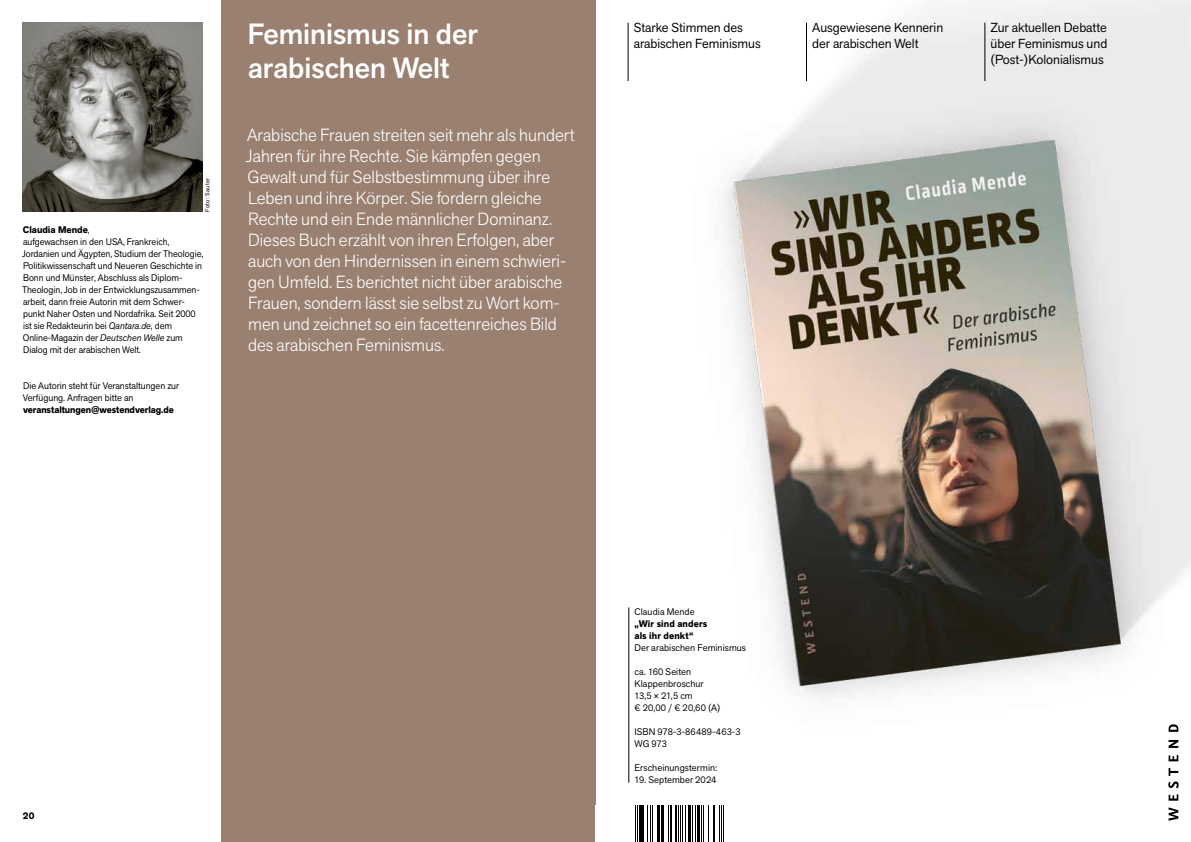
<style>
.page{position:relative;width:1191px;height:842px;background:#fff}
.page>*{position:absolute;margin:0;border:0;box-sizing:border-box;transform-origin:0 0}
.t1{font:500 29px/34px "Akzid Grtsk Next";color:#fff}
.t2{font:300 17.5px/21px "Akzid Grtsk Next";color:#fff}
.t3{font:13px/15.6px "Akzid Grtsk Next";color:#000}
.t4{font:9.5px/12px "Akzid Grtsk Next";color:#000}
.t5{font:700 9.5px "Akzid Grtsk Next";letter-spacing:-.005em;color:#000}
.t6{font:700 9.5px/12px "Akzid Grtsk Next";letter-spacing:.015em;color:#000}
.t7{font:6px "Akzid Grtsk Next";letter-spacing:.05em;color:#000}
.s1{font-weight:700}
.s2{font-style:italic}
</style>
<div class="page">
<img style="left:723px;top:0;width:468px;height:819px">
<div style="left:221px;top:0;width:374px;height:842px;background:#9a8070"></div>
<hr style="left:628px;top:607px;width:1px;height:176px;background:#000">
<img style="left:23px;top:23px;width:180px;height:189px">
<div style="left:595px;top:805px;width:170px;height:37px;background:#fff"></div>
<hr style="left:635px;top:805px;width:1px;height:37px;background:#000">
<hr style="left:637px;top:805px;width:1px;height:37px;background:#000">
<hr style="left:639px;top:805px;width:2px;height:37px;background:#000">
<hr style="left:642px;top:805px;width:2px;height:37px;background:#000">
<hr style="left:647px;top:805px;width:1px;height:37px;background:#000">
<hr style="left:650px;top:805px;width:1px;height:37px;background:#000">
<hr style="left:652px;top:805px;width:1px;height:37px;background:#000">
<hr style="left:656px;top:805px;width:1px;height:37px;background:#000">
<hr style="left:658px;top:805px;width:2px;height:37px;background:#000">
<hr style="left:661px;top:805px;width:3px;height:37px;background:#000">
<hr style="left:668px;top:805px;width:1px;height:37px;background:#000">
<hr style="left:669px;top:805px;width:1px;height:37px;background:#000">
<hr style="left:671px;top:805px;width:1px;height:37px;background:#000">
<hr style="left:675px;top:805px;width:2px;height:37px;background:#000">
<hr style="left:678px;top:805px;width:1px;height:37px;background:#000">
<hr style="left:680px;top:805px;width:1px;height:37px;background:#000">
<hr style="left:682px;top:805px;width:1px;height:37px;background:#000">
<hr style="left:684px;top:805px;width:1px;height:37px;background:#000">
<hr style="left:688px;top:805px;width:3px;height:37px;background:#000">
<hr style="left:692px;top:805px;width:1px;height:37px;background:#000">
<hr style="left:695px;top:805px;width:1px;height:37px;background:#000">
<hr style="left:696px;top:805px;width:3px;height:37px;background:#000">
<hr style="left:701px;top:805px;width:1px;height:37px;background:#000">
<hr style="left:703px;top:805px;width:1px;height:37px;background:#000">
<hr style="left:708px;top:805px;width:1px;height:37px;background:#000">
<hr style="left:712px;top:805px;width:1px;height:37px;background:#000">
<hr style="left:714px;top:805px;width:1px;height:37px;background:#000">
<hr style="left:719px;top:805px;width:1px;height:37px;background:#000">
<hr style="left:721px;top:805px;width:1px;height:37px;background:#000">
<hr style="left:723px;top:805px;width:1px;height:37px;background:#000">
<svg style="left:1168px;top:724px;width:10px;height:97px"></svg>
<hr style="left:627px;top:23px;width:1px;height:58px;background:#000">
<hr style="left:806px;top:23px;width:1px;height:58px;background:#000">
<hr style="left:984px;top:23px;width:1px;height:58px;background:#000">
<p class="t7" style="left:203px;top:212px;width:35px;rotate:-90deg">Foto: Sauter</p>
<p class="t4" style="left:22px;top:224px;width:183px"><span class="s1">Claudia Mende</span>,<br>aufgewachsen in den USA, Frankreich, Jordanien und Ägypten, Studium der Theologie, Politikwissenschaft und Neueren Geschichte in Bonn und Münster, Abschluss als Diplom-Theologin, Job in der Entwicklungszusammen&shy;arbeit, dann freie Autorin mit dem Schwer&shy;punkt Naher Osten und Nordafrika. Seit 2000 ist sie Redakteurin bei <span class="s2">Qantara.de</span>, dem Online-Magazin der <span class="s2">Deutschen Welle</span> zum Dialog mit der arabischen Welt.</p>
<p class="t4" style="left:23px;top:380px;width:158px">Die Autorin steht für Veranstaltungen zur<br>Verfügung. Anfragen bitte an</p>
<p class="t5" style="left:23px;top:404px;width:152px">veranstaltungen@westendverlag.de</p>
<h1 class="t1" style="left:248px;top:17px;width:231px">Feminismus in der arabischen Welt</h1>
<p class="t2" style="left:246px;top:125px;width:330px">Arabische Frauen streiten seit mehr als hundert Jahren für ihre Rechte. Sie kämpfen gegen Gewalt und für Selbstbestimmung über ihre Leben und ihre Körper. Sie fordern gleiche Rechte und ein Ende männlicher Dominanz.<br>Dieses Buch erzählt von ihren Erfolgen, aber auch von den Hindernissen in einem schwieri&shy;gen Umfeld. Es berichtet nicht über arabische Frauen, sondern lässt sie selbst zu Wort kom&shy;men und zeichnet so ein facettenreiches Bild des arabischen Feminismus.</p>
<h3 class="t3" style="left:634px;top:20px;width:128px">Starke Stimmen des arabischen Feminismus</h3>
<h3 class="t3" style="left:812px;top:20px;width:133px">Ausgewiesene Kennerin der arabischen Welt</h3>
<h3 class="t3" style="left:990px;top:20px;width:118px;text-align:justify">Zur aktuellen Debatte über Feminismus und (Post-)Kolonialismus</h3>
<p class="t5" style="left:23px;top:810px;width:13px">20</p>
<p class="t4" style="left:634px;top:605px;width:62px">Claudia Mende</p>
<p class="t6" style="left:634px;top:617px;width:74px">„Wir sind anders als ihr denkt“</p>
<p class="t4" style="left:634px;top:641px;width:113px">Der arabischen Feminismus</p>
<p class="t4" style="left:634px;top:665px;width:87px">ca. 160 Seiten<br>Klappenbroschur<br>13,5×21,5 cm<br>€ 20,00 / € 20,60 (A)</p>
<p class="t4" style="left:634px;top:725px;width:108px">ISBN 978-3-86489-463-3<br>WG 973</p>
<p class="t4" style="left:634px;top:761px;width:84px">Erscheinungstermin:</p>
<p class="t4" style="left:634px;top:773px;width:83px">19. September 2024</p>
</div>
